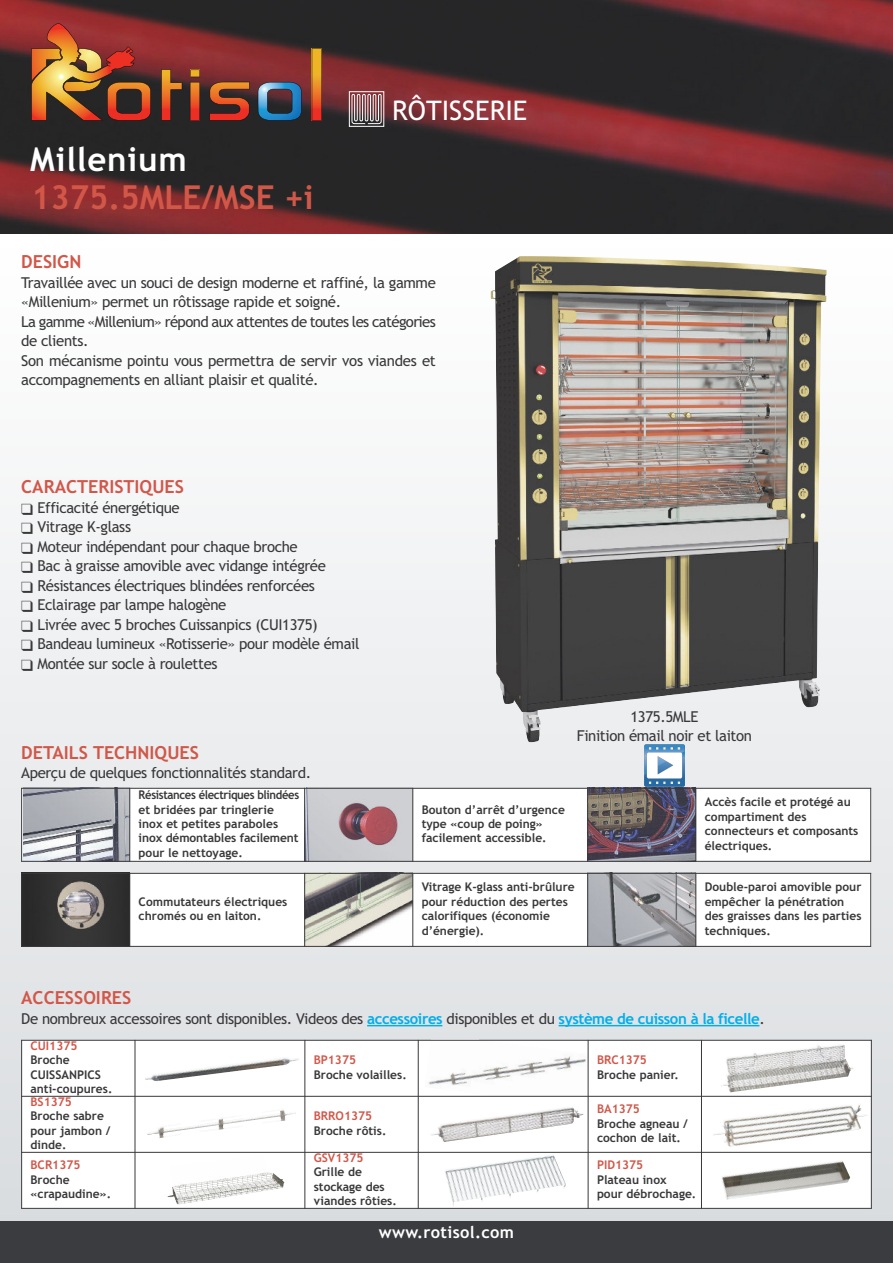
<style>
.page{position:relative;width:893px;height:1263px;background:#fff}
.page>*{position:absolute;margin:0;border:0;box-sizing:border-box;transform-origin:0 0}
.t1{font:700 33px "Trebuchet MS";color:#d15749}
.t2{font:700 33px "Trebuchet MS";letter-spacing:.025em;color:#fff}
.t3{font:27px "Trebuchet MS";color:#fff}
.t4{font:700 18px "Trebuchet MS";color:#d15749}
.t5{font:700 16.5px "Trebuchet MS";letter-spacing:.02em;color:#fff}
.t6{font:15px/19.5px "Trebuchet MS";letter-spacing:-.025em;color:#39383a}
.t7{font:700 12px/14.4px "Trebuchet MS";color:#39383a}
.t8{font:700 12px/14.4px "Trebuchet MS";color:#39383a;scale:.94 1}
.t9{font:700 12px "Trebuchet MS";color:#d15749}
.s1{font-weight:700;color:#00afed}
</style>
<div class="page">
<div style="left:0;top:1220px;width:893px;height:43px;background:#3a3c3f"></div>
<div style="left:0;top:234px;width:893px;height:986px;background:linear-gradient(to bottom,#fff,#d9dcdf)"></div>
<img style="left:0;top:0;width:893px;height:234px">
<hr style="left:367px;top:1025px;width:75px;height:1px;background:#00afed">
<hr style="left:559px;top:1025px;width:200px;height:1px;background:#00afed">
<svg style="left:312px;top:48px;width:10px;height:73px"></svg>
<svg style="left:258px;top:82px;width:44px;height:39px;background:#3f6584"></svg>
<svg style="left:209px;top:82px;width:41px;height:39px;background:#924125"></svg>
<svg style="left:190px;top:70px;width:10px;height:51px"></svg>
<svg style="left:161px;top:69px;width:21px;height:52px"></svg>
<svg style="left:31px;top:23px;width:120px;height:98px;background:#9d5431"></svg>
<svg style="left:351px;top:94px;width:31px;height:30px"></svg>
<div style="left:349px;top:91px;width:35px;height:36px;border:1px solid #fff"></div>
<div style="left:21px;top:1040px;width:114px;height:56px;background:#fff"></div>
<div style="left:135px;top:1040px;width:170px;height:56px;background:#fff"></div>
<img style="left:145px;top:1058px;width:154px;height:23px">
<div style="left:305px;top:1040px;width:113px;height:56px;background:#fff"></div>
<div style="left:418px;top:1040px;width:170px;height:56px;background:#fff"></div>
<img style="left:425px;top:1041px;width:163px;height:55px">
<div style="left:588px;top:1040px;width:113px;height:56px;background:#fff"></div>
<div style="left:701px;top:1040px;width:171px;height:56px;background:#fff"></div>
<img style="left:722px;top:1045px;width:131px;height:47px">
<div style="left:21px;top:1096px;width:114px;height:56px;background:#fff"></div>
<div style="left:135px;top:1096px;width:170px;height:56px;background:#fff"></div>
<img style="left:147px;top:1110px;width:149px;height:28px">
<div style="left:305px;top:1096px;width:113px;height:56px;background:#fff"></div>
<div style="left:418px;top:1096px;width:170px;height:56px;background:#fff"></div>
<img style="left:431px;top:1107px;width:153px;height:35px">
<div style="left:588px;top:1096px;width:113px;height:56px;background:#fff"></div>
<div style="left:701px;top:1096px;width:171px;height:56px;background:#fff"></div>
<img style="left:713px;top:1104px;width:154px;height:43px">
<div style="left:21px;top:1152px;width:114px;height:57px;background:#fff"></div>
<div style="left:135px;top:1152px;width:170px;height:57px;background:#fff"></div>
<img style="left:167px;top:1172px;width:117px;height:33px">
<div style="left:305px;top:1152px;width:113px;height:57px;background:#fff"></div>
<div style="left:418px;top:1152px;width:170px;height:57px;background:#fff"></div>
<img style="left:445px;top:1155px;width:121px;height:51px">
<div style="left:588px;top:1152px;width:113px;height:57px;background:#fff"></div>
<div style="left:701px;top:1152px;width:171px;height:57px;background:#fff"></div>
<img style="left:721px;top:1161px;width:129px;height:39px">
<hr style="left:21px;top:1040px;width:1px;height:169px;background:#39383a">
<hr style="left:135px;top:1040px;width:1px;height:169px;background:#39383a">
<hr style="left:304px;top:1040px;width:1px;height:169px;background:#39383a">
<hr style="left:418px;top:1040px;width:1px;height:169px;background:#39383a">
<hr style="left:588px;top:1040px;width:1px;height:169px;background:#39383a">
<hr style="left:701px;top:1040px;width:1px;height:169px;background:#39383a">
<hr style="left:871px;top:1040px;width:1px;height:169px;background:#39383a">
<hr style="left:21px;top:1040px;width:851px;height:1px;background:#39383a">
<hr style="left:21px;top:1096px;width:851px;height:1px;background:#39383a">
<hr style="left:21px;top:1152px;width:851px;height:1px;background:#39383a">
<hr style="left:21px;top:1208px;width:851px;height:1px;background:#39383a">
<img style="left:23px;top:789px;width:106px;height:72px">
<div style="left:130px;top:788px;width:175px;height:74px;background:#fff"></div>
<img style="left:305px;top:789px;width:107px;height:72px">
<div style="left:413px;top:788px;width:175px;height:74px;background:#fff"></div>
<img style="left:588px;top:789px;width:107px;height:72px">
<div style="left:696px;top:788px;width:175px;height:74px;background:#fff"></div>
<hr style="left:21px;top:788px;width:1px;height:74px;background:#39383a">
<hr style="left:129px;top:788px;width:1px;height:74px;background:#39383a">
<hr style="left:304px;top:788px;width:1px;height:74px;background:#39383a">
<hr style="left:412px;top:788px;width:1px;height:74px;background:#39383a">
<hr style="left:587px;top:788px;width:1px;height:74px;background:#39383a">
<hr style="left:695px;top:788px;width:1px;height:74px;background:#39383a">
<hr style="left:870px;top:788px;width:1px;height:74px;background:#39383a">
<hr style="left:21px;top:788px;width:850px;height:1px;background:#39383a">
<hr style="left:21px;top:861px;width:850px;height:1px;background:#39383a">
<img style="left:22px;top:874px;width:107px;height:72px">
<div style="left:130px;top:873px;width:175px;height:74px;background:#fff"></div>
<img style="left:305px;top:874px;width:107px;height:72px">
<div style="left:413px;top:873px;width:175px;height:74px;background:#fff"></div>
<img style="left:588px;top:874px;width:107px;height:72px">
<div style="left:696px;top:873px;width:175px;height:74px;background:#fff"></div>
<hr style="left:21px;top:873px;width:1px;height:74px;background:#39383a">
<hr style="left:129px;top:873px;width:1px;height:74px;background:#39383a">
<hr style="left:304px;top:873px;width:1px;height:74px;background:#39383a">
<hr style="left:412px;top:873px;width:1px;height:74px;background:#39383a">
<hr style="left:587px;top:873px;width:1px;height:74px;background:#39383a">
<hr style="left:695px;top:873px;width:1px;height:74px;background:#39383a">
<hr style="left:870px;top:873px;width:1px;height:74px;background:#39383a">
<hr style="left:21px;top:873px;width:850px;height:1px;background:#39383a">
<hr style="left:21px;top:946px;width:850px;height:1px;background:#39383a">
<img style="left:491px;top:256px;width:335px;height:487px">
<svg style="left:644px;top:744px;width:41px;height:43px"></svg>
<h1 class="t2" style="left:30px;top:141px;width:158px">Millenium</h1>
<h1 class="t1" style="left:31px;top:179px;width:284px">1375.5MLE/MSE +i</h1>
<h2 class="t3" style="left:392px;top:95px;width:137px">RÔTISSERIE</h2>
<p class="t4" style="left:21px;top:252px;width:62px">DESIGN</p>
<p class="t6" style="left:21px;top:273px;width:416px">Travaillée avec un souci de design moderne et raffiné, la gamme «Millenium» permet un rôtissage rapide et soigné.<br>La gamme «Millenium» répond aux attentes de toutes les catégories de clients.<br>Son mécanisme pointu vous permettra de servir vos viandes et accompagnements en alliant plaisir et qualité.</p>
<p class="t4" style="left:21px;top:476px;width:164px">CARACTERISTIQUES</p>
<p class="t6" style="left:21px;top:498px;width:160px">❑ Efficacité énergétique</p>
<p class="t6" style="left:21px;top:517px;width:111px">❑ Vitrage K-glass</p>
<p class="t6" style="left:21px;top:537px;width:278px">❑ Moteur indépendant pour chaque broche</p>
<p class="t6" style="left:21px;top:556px;width:306px">❑ Bac à graisse amovible avec vidange intégrée</p>
<p class="t6" style="left:21px;top:576px;width:295px">❑ Résistances électriques blindées renforcées</p>
<p class="t6" style="left:21px;top:595px;width:207px">❑ Eclairage par lampe halogène</p>
<p class="t6" style="left:21px;top:615px;width:298px">❑ Livrée avec 5 broches Cuissanpics (CUI1375)</p>
<p class="t6" style="left:21px;top:634px;width:340px">❑ Bandeau lumineux «Rotisserie» pour modèle émail</p>
<p class="t6" style="left:21px;top:654px;width:198px">❑ Montée sur socle à roulettes</p>
<p class="t4" style="left:21px;top:742px;width:179px">DETAILS TECHNIQUES</p>
<p class="t6" style="left:21px;top:763px;width:291px">Aperçu de quelques fonctionnalités standard.</p>
<p class="t8" style="left:139px;top:788px;width:172px">Résistances électriques blindées et bridées par tringlerie inox et petites paraboles inox démontables facilement pour le nettoyage.</p>
<p class="t7" style="left:139px;top:894px;width:150px">Commutateurs électriques chromés ou en laiton.</p>
<p class="t6" style="left:577px;top:707px;width:177px;text-align:center">1375.5MLE<br>Finition émail noir et laiton</p>
<p class="t7" style="left:422px;top:802px;width:145px">Bouton d’arrêt d’urgence type «coup de poing» facilement accessible.</p>
<p class="t7" style="left:705px;top:795px;width:155px">Accès facile et protégé au compartiment des connecteurs et composants électriques.</p>
<p class="t7" style="left:422px;top:880px;width:155px">Vitrage K-glass anti-brûlure pour réduction des pertes calorifiques (économie d’énergie).</p>
<p class="t7" style="left:705px;top:880px;width:158px">Double-paroi amovible pour empêcher la pénétration des graisses dans les parties techniques.</p>
<p class="t4" style="left:21px;top:987px;width:112px">ACCESSOIRES</p>
<p class="t6" style="left:21px;top:1009px;width:745px">De nombreux accessoires sont disponibles. Videos des <span class="s1">accessoires</span> disponibles et du <span class="s1">système de cuisson à la ficelle</span>.</p>
<p class="t9" style="left:31px;top:1039px;width:48px">CUI1375</p>
<p class="t7" style="left:31px;top:1053px;width:83px">Broche<br>CUISSANPICS anti-coupures.</p>
<p class="t9" style="left:314px;top:1053px;width:44px">BP1375</p>
<p class="t7" style="left:314px;top:1067px;width:95px">Broche volailles.</p>
<p class="t9" style="left:31px;top:1095px;width:43px">BS1375</p>
<p class="t7" style="left:31px;top:1109px;width:81px">Broche sabre pour jambon / dinde.</p>
<p class="t9" style="left:314px;top:1109px;width:60px">BRRO1375</p>
<p class="t7" style="left:314px;top:1123px;width:74px">Broche rôtis.</p>
<p class="t9" style="left:31px;top:1158px;width:51px">BCR1375</p>
<p class="t7" style="left:31px;top:1172px;width:82px">Broche «crapaudine».</p>
<p class="t9" style="left:314px;top:1151px;width:51px">GSV1375</p>
<p class="t7" style="left:314px;top:1165px;width:85px">Grille de stockage des viandes rôties.</p>
<p class="t5" style="left:379px;top:1223px;width:137px">www.rotisol.com</p>
<p class="t9" style="left:597px;top:1053px;width:51px">BRC1375</p>
<p class="t7" style="left:597px;top:1067px;width:83px">Broche panier.</p>
<p class="t9" style="left:597px;top:1102px;width:44px">BA1375</p>
<p class="t7" style="left:597px;top:1116px;width:93px">Broche agneau / cochon de lait.</p>
<p class="t9" style="left:597px;top:1158px;width:48px">PID1375</p>
<p class="t7" style="left:597px;top:1172px;width:101px">Plateau inox<br>pour débrochage.</p>
</div>
